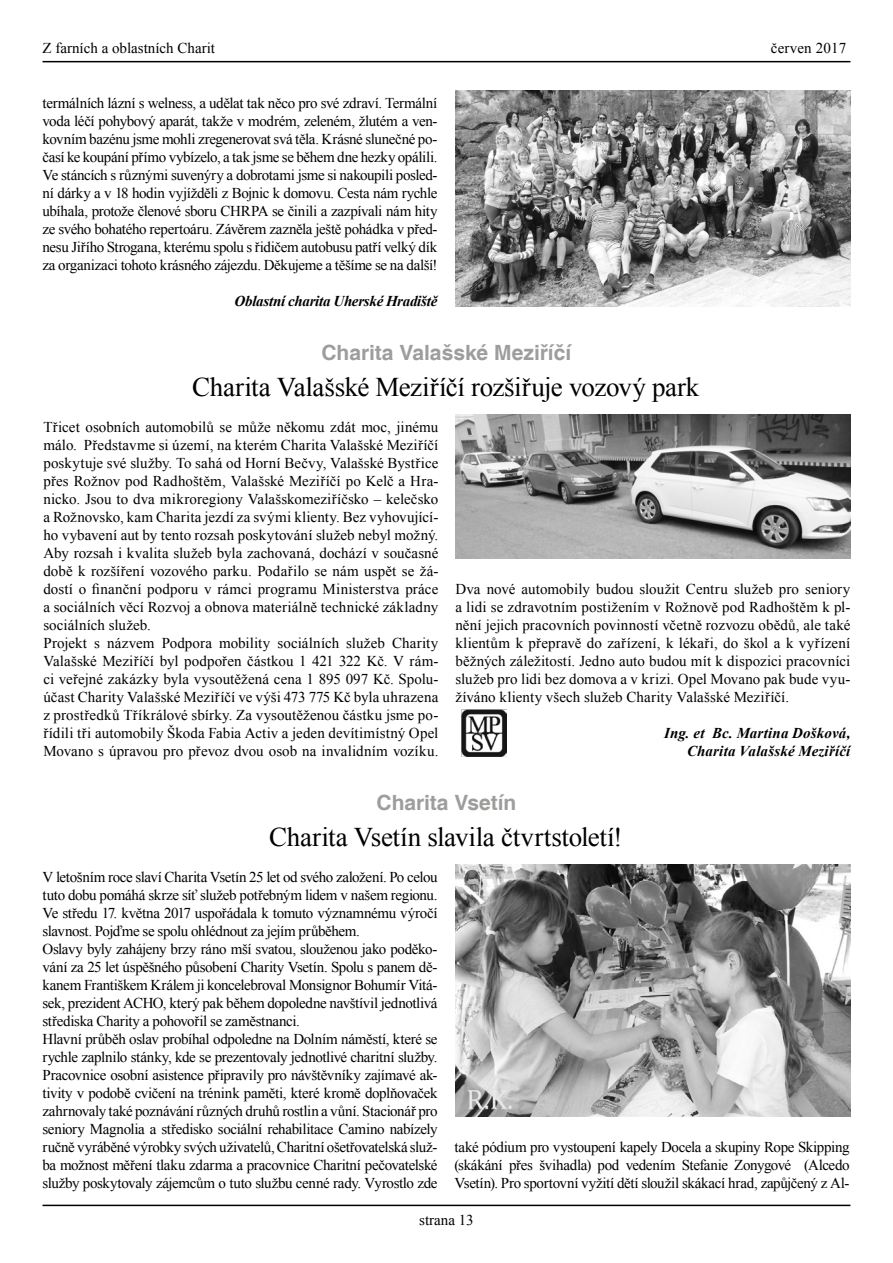
<style>
.page{position:relative;width:893px;height:1263px;background:#fff}
.page>*{position:absolute;margin:0;border:0;box-sizing:border-box;transform-origin:0 0}
.t1{font:27px "Times New Roman";letter-spacing:-.015em;color:#000}
.t2{font:700 21px "Helvetica";color:#9d9d9c}
.t3{font:15px/18px "Times New Roman";letter-spacing:-.01em;color:#000;text-align:justify}
.t4{font:italic 700 15px/18px "Times New Roman";color:#000;text-align:right}
.t5{font:italic 700 15px "Times New Roman";letter-spacing:-.02em;color:#000}
.t6{font:15px "Times New Roman";letter-spacing:.01em;color:#000}
</style>
<div class="page">
<hr style="left:43px;top:1205px;width:807px;height:1px;background:#000">
<hr style="left:43px;top:61px;width:807px;height:1px;background:#000">
<img style="left:455px;top:90px;width:395px;height:216px">
<img style="left:462px;top:710px;width:45px;height:46px">
<img style="left:455px;top:414px;width:395px;height:144px">
<img style="left:455px;top:864px;width:395px;height:252px">
<p class="t3" style="left:43px;top:38px;width:174px">Z farních a oblastních Charit</p>
<p class="t3" style="left:43px;top:94px;width:397px">termálních lázní s welness, a udělat tak něco pro své zdraví. Termální voda léčí pohybový aparát, takže v modrém, zeleném, žlutém a ven&shy;kovním bazénu jsme mohli zregenerovat svá těla. Krásné slunečné po&shy;časí ke koupání přímo vybízelo, a tak jsme se během dne hezky opálili.<br>Ve stáncích s různými suvenýry a dobrotami jsme si nakoupili posled&shy;ní dárky a v 18 hodin vyjížděli z Bojnic k domovu. Cesta nám rychle ubíhala, protože členové sboru CHRPA se činili a zazpívali nám hity ze svého bohatého repertoáru. Závěrem zazněla ještě pohádka v před&shy;nesu Jiřího Strogana, kterému spolu s řidičem autobusu patří velký dík za organizaci tohoto krásného zájezdu. Děkujeme a těšíme se na další!</p>
<p class="t5" style="left:235px;top:291px;width:204px">Oblastní charita Uherské Hradiště</p>
<h2 class="t2" style="left:321px;top:340px;width:251px">Charita Valašské Meziříčí</h2>
<h1 class="t1" style="left:192px;top:368px;width:509px">Charita Valašské Meziříčí rozšiřuje vozový park</h1>
<p class="t6" style="left:771px;top:37px;width:77px">červen 2017</p>
<p class="t3" style="left:43px;top:418px;width:397px;text-align:left">Třicet osobních automobilů se může někomu zdát moc, jinému málo. Představme si území, na kterém Charita Valašské Meziříčí poskytuje své služby. To sahá od Horní Bečvy, Valašské Bystřice přes Rožnov pod Radhoštěm, Valašské Meziříčí po Kelč a Hra&shy;nicko. Jsou to dva mikroregiony Valašskomeziříčsko – kelečsko a Rožnovsko, kam Charita jezdí za svými klienty. Bez vyhovující&shy;ho vybavení aut by tento rozsah poskytování služeb nebyl možný.<br>Aby rozsah i kvalita služeb byla zachovaná, dochází v současné době k rozšíření vozového parku. Podařilo se nám uspět se žá&shy;dostí o finanční podporu v rámci programu Ministerstva práce a sociálních věcí Rozvoj a obnova materiálně technické základny sociálních služeb.<br>Projekt s názvem Podpora mobility sociálních služeb Charity Valašské Meziříčí byl podpořen částkou 1 421 322 Kč. V rám&shy;ci veřejné zakázky byla vysoutěžená cena 1 895 097 Kč. Spolu&shy;účast Charity Valašské Meziříčí ve výši 473 775 Kč byla uhrazena z prostředků Tříkrálové sbírky. Za vysoutěženou částku jsme po&shy;řídili tři automobily Škoda Fabia Activ a jeden devítimístný Opel Movano s úpravou pro převoz dvou osob na invalidním vozíku.</p>
<p class="t3" style="left:455px;top:580px;width:397px">Dva nové automobily budou sloužit Centru služeb pro seniory a lidi se zdravotním postižením v Rožnově pod Radhoštěm k pl&shy;nění jejich pracovních povinností včetně rozvozu obědů, ale také klientům k přepravě do zařízení, k lékaři, do škol a k vyřízení běžných záležitostí. Jedno auto budou mít k dispozici pracovníci služeb pro lidi bez domova a v krizi. Opel Movano pak bude vyu&shy;žíváno klienty všech služeb Charity Valašské Meziříčí.</p>
<p class="t4" style="left:664px;top:724px;width:188px">Ing. et Bc. Martina Došková,<br>Charita Valašské Meziříčí</p>
<h2 class="t2" style="left:377px;top:790px;width:141px">Charita Vsetín</h2>
<h1 class="t1" style="left:269px;top:818px;width:355px">Charita Vsetín slavila čtvrtstoletí!</h1>
<p class="t3" style="left:43px;top:868px;width:397px;text-align:left">V letošním roce slaví Charita Vsetín 25 let od svého založení. Po celou tuto dobu pomáhá skrze síť služeb potřebným lidem v našem regionu.<br>Ve středu 17. května 2017 uspořádala k tomuto významnému výročí slavnost. Pojďme se spolu ohlédnout za jejím průběhem.<br>Oslavy byly zahájeny brzy ráno mší svatou, slouženou jako poděko&shy;vání za 25 let úspěšného působení Charity Vsetín. Spolu s panem dě&shy;kanem Františkem Králem ji koncelebroval Monsignor Bohumír Vitá&shy;sek, prezident ACHO, který pak během dopoledne navštívil jednotlivá střediska Charity a pohovořil se zaměstnanci.<br>Hlavní průběh oslav probíhal odpoledne na Dolním náměstí, které se rychle zaplnilo stánky, kde se prezentovaly jednotlivé charitní služby.<br>Pracovnice osobní asistence připravily pro návštěvníky zajímavé ak&shy;tivity v podobě cvičení na trénink paměti, které kromě doplňovaček zahrnovaly také poznávání různých druhů rostlin a vůní. Stacionář pro seniory Magnolia a středisko sociální rehabilitace Camino nabízely ručně vyráběné výrobky svých uživatelů, Charitní ošetřovatelská služ&shy;ba možnost měření tlaku zdarma a pracovnice Charitní pečovatelské služby poskytovaly zájemcům o tuto službu cenné rady. Vyrostlo zde</p>
<p class="t3" style="left:455px;top:1138px;width:396px">také pódium pro vystoupení kapely Docela a skupiny Rope Skipping (skákání přes švihadla) pod vedením Stefanie Zonygové (Alcedo Vsetín). Pro sportovní vyžití dětí sloužil skákací hrad, zapůjčený z Al-</p>
<p class="t3" style="left:419px;top:1210px;width:56px">strana 13</p>
</div>
